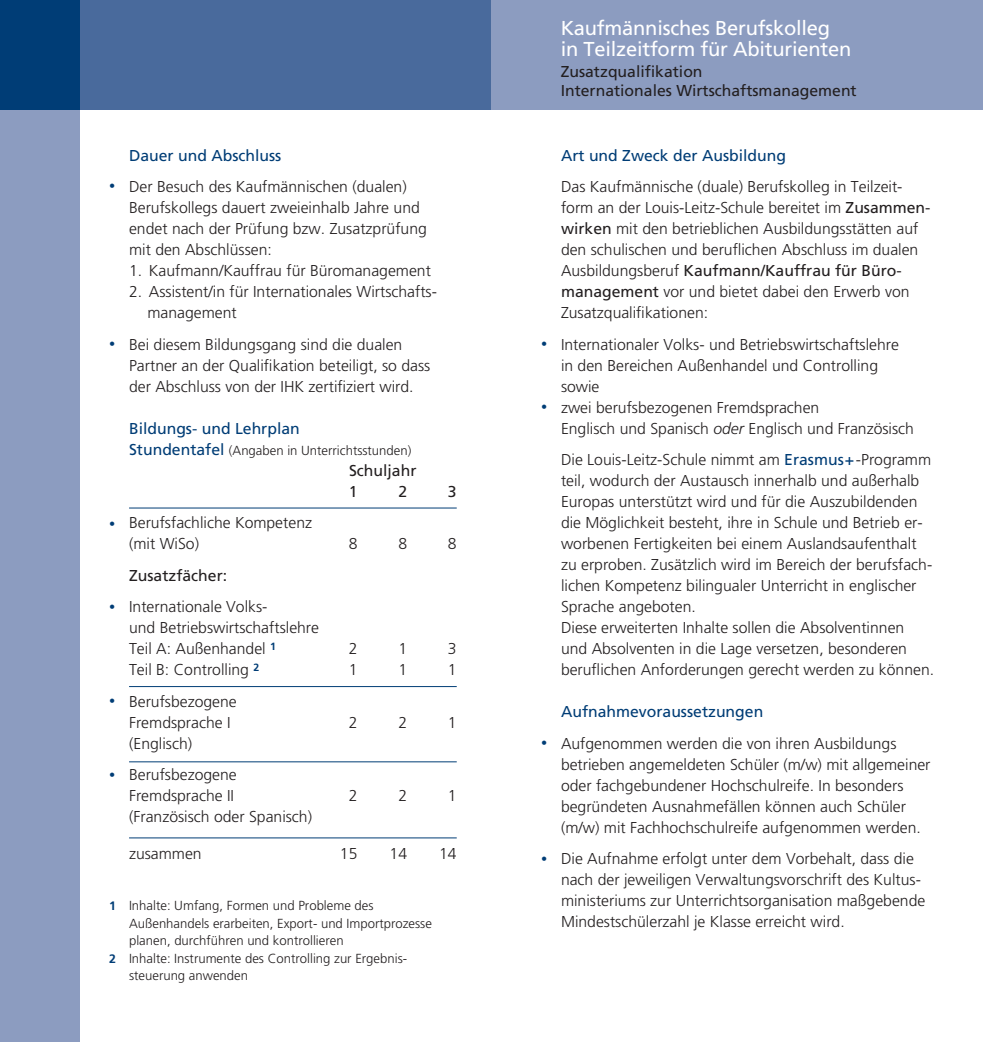
<style>
.page{position:relative;width:983px;height:1042px;background:#fff}
.page>*{position:absolute;margin:0;border:0;box-sizing:border-box;transform-origin:0 0}
.t1{font:20.12px/21px "Frutiger LT Std";letter-spacing:-.01em;color:#fff}
.t2{font:300 15.75px/21px "Frutiger LT Std";color:#231f20}
.t3{font:15.75px "Frutiger LT Std";color:#003d76}
.t4{font:15.75px/21px "Frutiger LT Std";color:#231f20}
.t5{font:300 13.12px "Frutiger LT Std";color:#231f20}
.s1{font-size:12.25px;color:#003d76}
.s2{font-weight:400;font-size:15.75px;color:#003d76}
.s3{font-weight:700;font-size:12.25px;color:#003d76}
.s4{font-weight:400}
.s5{font-style:italic}
.s6{font-weight:400;color:#003d76}
</style>
<div class="page">
<div style="left:0;top:0;width:79px;height:1042px;background:#8c9cc0"></div>
<div style="left:0;top:0;width:491px;height:109px;background:#496a9c"></div>
<div style="left:491px;top:0;width:491px;height:109px;background:#8c9cc0"></div>
<div style="left:0;top:0;width:79px;height:109px;background:#003d76"></div>
<hr style="left:129px;top:507px;width:327px;height:1px;background:#003d76">
<hr style="left:129px;top:686px;width:327px;height:1px;background:#003d76">
<hr style="left:129px;top:761px;width:327px;height:1px;background:#003d76">
<hr style="left:129px;top:837px;width:327px;height:1px;background:#003d76">
<p class="t3" style="left:129px;top:149px;width:154px">Dauer und Abschluss</p>
<p class="t2" style="left:129px;top:177px;width:299px;text-indent:-20px"><span class="s1">•</span> Der Besuch des Kaufmännischen (dualen)<br>Berufskollegs dauert zweieinhalb Jahre und endet nach der Prüfung bzw. Zusatzprüfung mit den Abschlüssen:</p>
<p class="t2" style="left:129px;top:261px;width:303px">1. Kaufmann/Kauffrau für Büromanagement</p>
<p class="t2" style="left:147px;top:282px;width:291px;text-indent:-18px">2. Assistent/in für Internationales Wirtschafts&shy;management</p>
<p class="t2" style="left:129px;top:335px;width:303px;text-indent:-20px"><span class="s1">•</span> Bei diesem Bildungsgang sind die dualen<br>Partner an der Qualifikation beteiligt, so dass der Abschluss von der IHK zertifiziert wird.</p>
<p class="t3" style="left:129px;top:422px;width:172px">Bildungs- und Lehrplan</p>
<p class="t5" style="left:129px;top:445px;width:284px"><span class="s2">Stundentafel</span> (Angaben in Unterrichtsstunden)</p>
<p class="t4" style="left:348px;top:461px;width:69px">Schuljahr<br>1</p>
<p class="t4" style="left:398px;top:482px;width:10px">2</p>
<p class="t4" style="left:448px;top:482px;width:10px">3</p>
<p class="t2" style="left:129px;top:513px;width:184px;text-indent:-20px"><span class="s1">•</span> Berufsfachliche Kompetenz (mit WiSo)</p>
<p class="t4" style="left:129px;top:566px;width:100px">Zusatzfächer:</p>
<p class="t2" style="left:129px;top:597px;width:191px;text-indent:-20px"><span class="s1">•</span> Internationale Volks-<br>und Betriebswirtschaftslehre<br>Teil A: Außenhandel <sup>1</sup></p>
<p class="t2" style="left:348px;top:534px;width:10px">8</p>
<p class="t2" style="left:398px;top:534px;width:10px">8</p>
<p class="t2" style="left:448px;top:534px;width:10px">8</p>
<p class="t2" style="left:348px;top:639px;width:10px">2</p>
<p class="t2" style="left:398px;top:639px;width:10px">1</p>
<p class="t2" style="left:448px;top:639px;width:10px">3</p>
<p class="t2" style="left:129px;top:660px;width:132px">Teil B: Controlling <sup>2</sup></p>
<p class="t2" style="left:348px;top:660px;width:10px">1</p>
<p class="t2" style="left:398px;top:660px;width:10px">1</p>
<p class="t2" style="left:448px;top:660px;width:10px">1</p>
<p class="t2" style="left:129px;top:692px;width:109px;text-indent:-20px"><span class="s1">•</span> Berufsbezogene<br>Fremdsprache I</p>
<p class="t2" style="left:348px;top:713px;width:10px">2</p>
<p class="t2" style="left:398px;top:713px;width:10px">2</p>
<p class="t2" style="left:448px;top:713px;width:10px">1</p>
<p class="t2" style="left:129px;top:734px;width:65px">(Englisch)</p>
<p class="t2" style="left:109px;top:765px;width:129px;text-align:right"><span class="s1">•</span> Berufsbezogene<br>Fremdsprache II</p>
<p class="t2" style="left:348px;top:786px;width:10px">2</p>
<p class="t2" style="left:398px;top:786px;width:10px">2</p>
<p class="t2" style="left:448px;top:786px;width:10px">1</p>
<p class="t2" style="left:129px;top:807px;width:184px">(Französisch oder Spanisch)</p>
<p class="t2" style="left:129px;top:844px;width:74px">zusammen</p>
<p class="t2" style="left:340px;top:844px;width:19px">15</p>
<p class="t2" style="left:389px;top:844px;width:19px">14</p>
<p class="t2" style="left:439px;top:844px;width:19px">14</p>
<p class="t5" style="left:109px;top:900px;width:266px"><span class="s3">1</span> Inhalte: Umfang, Formen und Probleme des</p>
<p class="t5" style="left:129px;top:918px;width:304px">Außenhandels erarbeiten, Export- und Importprozesse</p>
<p class="t5" style="left:129px;top:935px;width:216px">planen, durchführen und kontrollieren</p>
<p class="t5" style="left:109px;top:953px;width:299px"><span class="s3">2</span> Inhalte: Instrumente des Controlling zur Ergebnis-</p>
<p class="t5" style="left:129px;top:970px;width:120px">steuerung anwenden</p>
<p class="t1" style="left:560px;top:19px;width:292px">Kaufmännisches Berufskolleg in Teilzeitform für Abiturienten</p>
<p class="t4" style="left:560px;top:63px;width:297px;line-height:19.2px">Zusatzqualifikation<br>Internationales Wirtschaftsmanagement</p>
<p class="t3" style="left:561px;top:149px;width:226px">Art und Zweck der Ausbildung</p>
<p class="t2" style="left:561px;top:177px;width:371px">Das Kaufmännische (duale) Berufskolleg in Teil zeit - form an der Louis-Leitz-Schule bereitet im <span class="s4">Zusammen&shy;wirken</span> mit den be trieb lichen Ausbil dungsstätten auf den schulischen und beruflichen Abschluss im dualen Aus bildungsberuf <span class="s4">Kaufmann/Kauffrau für Büro - management</span> vor und bietet dabei den Erwerb von Zusatzqualifikationen:</p>
<p class="t2" style="left:561px;top:335px;width:339px;text-indent:-20px"><span class="s1">•</span> Internationaler Volks- und Betriebswirtschaftslehre in den Bereichen Außenhandel und Controlling sowie</p>
<p class="t2" style="left:561px;top:398px;width:354px;text-indent:-20px"><span class="s1">•</span> zwei berufsbezogenen Fremdsprachen<br>Englisch und Spanisch <span class="s5">oder</span> Englisch und Französisch</p>
<p class="t2" style="left:561px;top:450px;width:374px">Die Louis-Leitz-Schule nimmt am <span class="s6">Erasmus+</span>-Programm teil, wodurch der Austausch innerhalb und außerhalb Europas unterstützt wird und für die Aus zubildenden die Möglichkeit besteht, ihre in Schule und Betrieb er&shy;worbenen Fertigkeiten bei einem Aus landsaufenthalt zu erproben. Zusätzlich wird im Bereich der berufsfach - lichen Kompetenz bilingualer Unterricht in englischer Sprache angeboten.<br>Diese erweiterten Inhalte sollen die Absolventinnen und Absolventen in die Lage versetzen, besonderen beruflichen Anforderungen gerecht werden zu können.</p>
<p class="t3" style="left:561px;top:705px;width:204px">Aufnahmevoraussetzungen</p>
<p class="t2" style="left:561px;top:734px;width:371px;text-indent:-20px"><span class="s1">•</span> Aufgenommen werden die von ihren Ausbildungs betrieben angemeldeten Schüler (m/w) mit allge meiner oder fachgebundener Hochschulreife. In besonders begründeten Ausnahmefällen können auch Schüler (m/w) mit Fachhochschulreife aufge nommen werden.</p>
<p class="t2" style="left:561px;top:849px;width:366px;text-indent:-20px"><span class="s1">•</span> Die Aufnahme erfolgt unter dem Vorbehalt, dass die nach der jeweiligen Verwaltungsvorschrift des Kultus - ministeriums zur Unterrichtsorganisation maßgebende Mindestschülerzahl je Klasse erreicht wird.</p>
</div>
